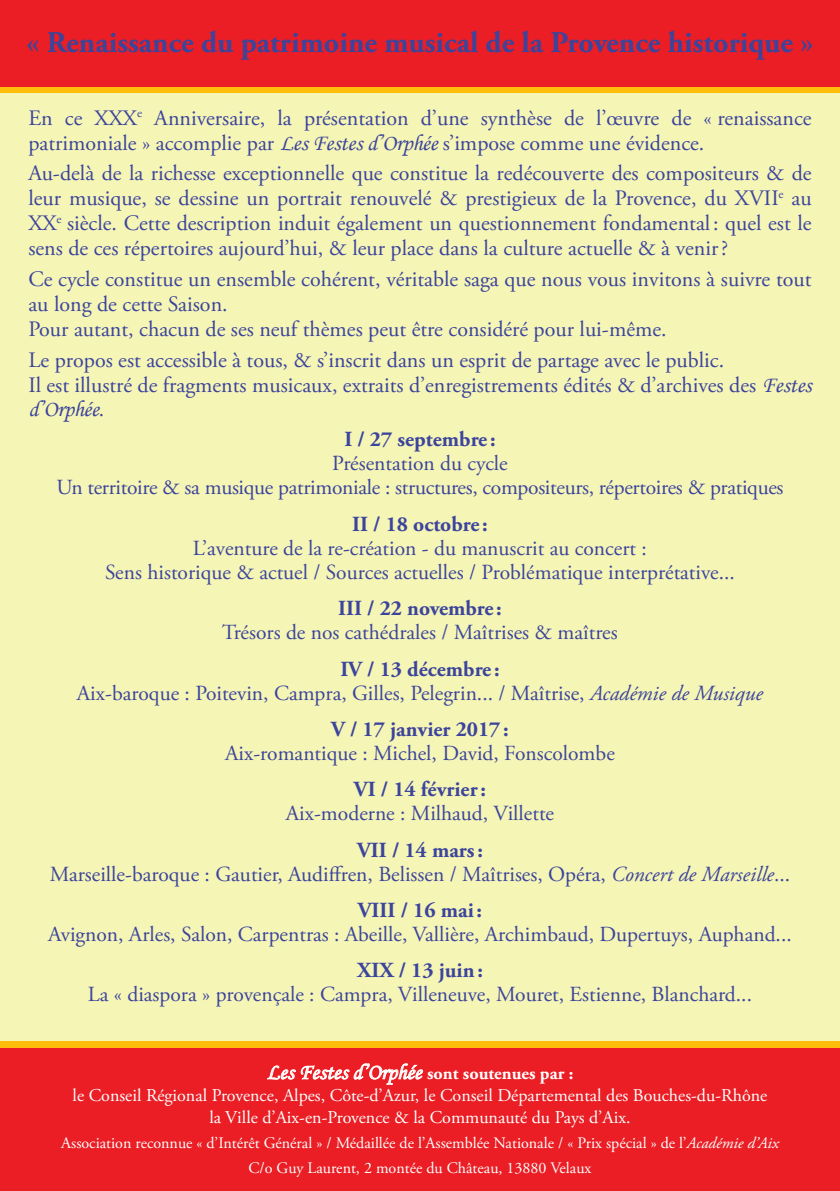
<style>
.page{position:relative;width:840px;height:1191px;background:#fff}
.page>*{position:absolute;margin:0;border:0;box-sizing:border-box;transform-origin:0 0}
.t1{font:700 30px "Adobe Garamond Pro";color:#3c449c}
.t2{font:23px "Monotype Corsiva";letter-spacing:-.01em;color:#3c449c}
.t3{font:22px/25px "Adobe Garamond Pro";color:#3c449c}
.t4{font:22px "Monotype Corsiva";color:#fff}
.t5{font:21.6px "Adobe Garamond Pro";color:#3c449c}
.t6{font:700 21.6px "Adobe Garamond Pro";color:#3c449c}
.t7{font:18px "Adobe Garamond Pro";color:#fff}
.t8{font:16px "Adobe Garamond Pro";color:#fff}
.s1{font-family:"Monotype Corsiva";font-size:23px}
.s2{font-family:"Adobe Garamond Pro";font-size:21.6px}
.s3{font-style:italic}
.s4{font-family:"Adobe Garamond Pro";font-weight:700;font-size:18px}
</style>
<div class="page">
<div style="left:0;top:256px;width:839px;height:844px;background:#f5f5b6"></div>
<div style="left:0;top:84px;width:839px;height:937px;background:#f5f5b6"></div>
<div style="left:0;top:1041px;width:839px;height:150px;background:#ea1e24"></div>
<svg style="left:267px;top:1063px;width:156px;height:22px"></svg>
<div style="left:0;top:86px;width:839px;height:6px;background:#ffbe0b"></div>
<div style="left:0;top:1041px;width:839px;height:6px;background:#ffbe0b"></div>
<div style="left:0;top:0;width:839px;height:86px;background:#ea1e24"></div>
<p class="t1" style="left:27px;top:25px;width:787px">« Renaissance du patrimoine musical de la Provence historique »</p>
<p class="t3" style="left:28px;top:106px;width:784px">En ce XXX<sup>e</sup> Anniversaire, la présentation d’une synthèse de l’œuvre de « renaissance patrimoniale » accomplie par <span class="s1">Les Festes d’Orphée</span> s’impose comme une évidence.</p>
<p class="t3" style="left:28px;top:162px;width:784px;text-align:justify">Au-delà de la richesse exceptionnelle que constitue la redécouverte des compositeurs &amp; de leur musique, se dessine un portrait renouvelé &amp; prestigieux de la Provence, du XVII<sup>e</sup> au XX<sup>e</sup> siècle. Cette description induit également un questionnement fondamental: quel est le sens de ces répertoires aujourd’hui, &amp; leur place dans la culture actuelle &amp; à venir?</p>
<p class="t3" style="left:28px;top:267px;width:784px">Ce cycle constitue un ensemble cohérent, véritable saga que nous vous invitons à suivre tout au long de cette Saison.</p>
<p class="t3" style="left:28px;top:317px;width:639px">Pour autant, chacun de ses neuf thèmes peut être considéré pour lui-même.</p>
<p class="t3" style="left:28px;top:348px;width:697px">Le propos est accessible à tous, &amp; s’inscrit dans un esprit de partage avec le public.</p>
<p class="t3" style="left:28px;top:373px;width:784px">Il est illustré de fragments musicaux, extraits d’enregistrements édités &amp; d’archives des <span class="s1">Festes</span></p>
<p class="t2" style="left:28px;top:395px;width:77px">d’Orphée<span class="s2">.</span></p>
<p class="t6" style="left:344px;top:427px;width:153px">I / 27 septembre :</p>
<p class="t5" style="left:332px;top:450px;width:177px">Présentation du cycle</p>
<p class="t5" style="left:56px;top:474px;width:728px">Un territoire &amp; sa musique patrimoniale : structures, compositeurs, répertoires &amp; pratiques</p>
<p class="t6" style="left:352px;top:511px;width:137px">II / 18 octobre :</p>
<p class="t5" style="left:193px;top:535px;width:455px">L’aventure de la re-création - du manuscrit au concert :</p>
<p class="t5" style="left:105px;top:559px;width:631px">Sens historique &amp; actuel / Sources actuelles / Problématique interprétative...</p>
<p class="t6" style="left:338px;top:596px;width:165px">III / 22 novembre :</p>
<p class="t5" style="left:222px;top:619px;width:397px">Trésors de nos cathédrales / Maîtrises &amp; maîtres</p>
<p class="t6" style="left:340px;top:656px;width:161px">IV / 13 décembre :</p>
<p class="t5" style="left:77px;top:679px;width:687px">Aix-baroque : Poitevin, Campra, Gilles, Pelegrin... / Maîtrise, <span class="s3">Académie de Musique</span></p>
<p class="t6" style="left:331px;top:716px;width:179px">V / 17 janvier 2017:</p>
<p class="t5" style="left:225px;top:740px;width:391px">Aix-romantique : Michel, David, Fonscolombe</p>
<p class="t6" style="left:354px;top:777px;width:133px">VI / 14 février:</p>
<p class="t5" style="left:286px;top:800px;width:269px">Aix-moderne : Milhaud, Villette</p>
<p class="t6" style="left:357px;top:837px;width:127px">VII / 14 mars:</p>
<p class="t5" style="left:50px;top:860px;width:741px">Marseille-baroque : Gautier, Audiffren, Belissen / Maîtrises, Opéra, <span class="s3">Concert de Marseille</span>...</p>
<p class="t6" style="left:357px;top:897px;width:126px">VIII / 16 mai:</p>
<p class="t5" style="left:48px;top:921px;width:744px">Avignon, Arles, Salon, Carpentras : Abeille, Vallière, Archimbaud, Dupertuys, Auphand...</p>
<p class="t6" style="left:357px;top:958px;width:127px">XIX / 13 juin:</p>
<p class="t5" style="left:88px;top:981px;width:665px">La « diaspora » provençale : Campra, Villeneuve, Mouret, Estienne, Blanchard...</p>
<p class="t4" style="left:266px;top:1058px;width:308px">Les Festes d’Orphée <span class="s4">sont soutenues par :</span></p>
<p class="t7" style="left:73px;top:1084px;width:695px">le Conseil Régional Provence, Alpes, Côte-d’Azur, le Conseil Départemental des Bouches-du-Rhône</p>
<p class="t7" style="left:209px;top:1106px;width:422px">la Ville d’Aix-en-Provence &amp; la Communauté du Pays d’Aix.</p>
<p class="t8" style="left:61px;top:1133px;width:718px">Association reconnue « d’Intérêt Général » / Médaillée de l’Assemblée Nationale / « Prix spécial » de l’<span class="s3">Académie d’Aix</span></p>
<p class="t8" style="left:248px;top:1157px;width:344px">C/o Guy Laurent, 2 montée du Château, 13880 Velaux</p>
</div>
